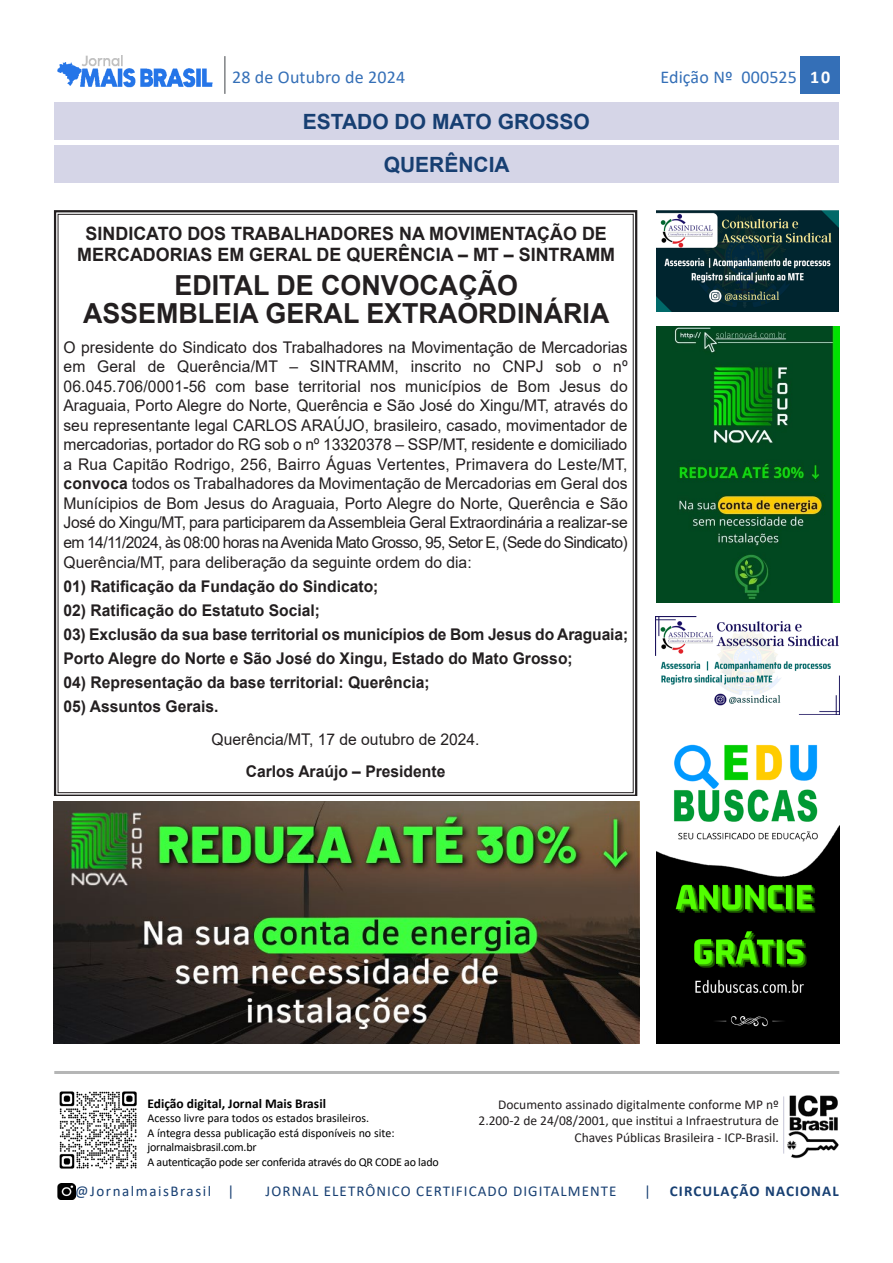
<style>
.page{position:relative;width:893px;height:1263px;background:#fff}
.page>*{position:absolute;margin:0;border:0;box-sizing:border-box;transform-origin:0 0}
.t1{font:700 27.6px/27.6px "Arial";color:#231f20;text-align:center}
.t2{font:700 21px/43px "Arial";color:#173f72;text-align:center}
.t3{font:700 18.45px/20.7px "Arial";color:#231f20;text-align:center}
.t4{font:18px "Calibri";letter-spacing:.01em;color:#346fb7}
.t5{font:16.05px/19.5px "Arial";color:#231f20;text-align:justify}
.t6{font:700 16.05px/24.2px "Arial";color:#231f20}
.t7{font:15px "Calibri";letter-spacing:.07em;color:#173f72}
.t8{font:15px "Calibri";letter-spacing:.105em;color:#173f72}
.t9{font:700 15px "Calibri";letter-spacing:.07em;color:#173f72}
.t10{font:13.5px/16.2px "Calibri";color:#231f20;text-align:right}
.t11{font:700 13.5px "Calibri";color:#000}
.t12{font:12px/14.4px "Calibri";letter-spacing:-.01em;color:#000}
.s1{font-weight:700;color:#fff}
.s2{font-weight:700}
</style>
<div class="page">
<div style="left:800px;top:56px;width:40px;height:38px;background:#346fb7"></div>
<hr style="left:224px;top:56px;width:2px;height:38px;background:#808285">
<img style="left:57px;top:56px;width:156px;height:32px">
<img style="left:59px;top:1091px;width:78px;height:78px">
<img style="left:57px;top:1184px;width:18px;height:16px">
<hr style="left:54px;top:1071px;width:785px;height:3px;background:#b5b6b6">
<img style="left:783px;top:1095px;width:56px;height:64px">
<hr style="left:783px;top:1096px;width:1px;height:57px;background:#c7c7d9">
<div style="left:54px;top:102px;width:785px;height:38px;background:#d5d5e7"></div>
<div style="left:54px;top:145px;width:785px;height:38px;background:#d5d5e7"></div>
<img style="left:657px;top:744px;width:182px;height:299px">
<img style="left:656px;top:210px;width:183px;height:102px">
<img style="left:656px;top:326px;width:184px;height:277px">
<img style="left:656px;top:616px;width:183px;height:99px">
<svg style="left:54px;top:210px;width:583px;height:585px"></svg>
<img style="left:53px;top:801px;width:586px;height:242px">
<p class="t4" style="left:232px;top:65px;width:175px">28 de Outubro de 2024</p>
<p class="t4" style="left:660px;top:65px;width:172px">Edição Nº 000525 <span class="s1">10</span></p>
<h2 class="t2" style="left:303px;top:100px;width:289px">ESTADO DO MATO GROSSO<br>QUERÊNCIA</h2>
<p class="t3" style="left:77px;top:223px;width:539px">SINDICATO DOS TRABALHADORES NA MOVIMENTAÇÃO DE<br>MERCADORIAS EM GERAL DE QUERÊNCIA – MT – SINTRAMM</p>
<h1 class="t1" style="left:83px;top:272px;width:528px">EDITAL DE CONVOCAÇÃO<br>ASSEMBLEIA GERAL EXTRAORDINÁRIA</h1>
<p class="t5" style="left:63px;top:337px;width:566px">O presidente do Sindicato dos Trabalhadores na Movimentação de Mercadorias em Geral de Querência/MT – SINTRAMM, inscrito no CNPJ sob o nº 06.045.706/0001-56 com base territorial nos municípios de Bom Jesus do Araguaia, Porto Alegre do Norte, Querência e São José do Xingu/MT, através do seu representante legal CARLOS ARAÚJO, brasileiro, casado, movimentador de mercadorias, portador do RG sob o nº 13320378 – SSP/MT, residente e domiciliado a Rua Capitão Rodrigo, 256, Bairro Águas Vertentes, Primavera do Leste/MT, <span class="s2">convoca</span> todos os Trabalhadores da Movimentação de Mercadorias em Geral dos Munícipios de Bom Jesus do Araguaia, Porto Alegre do Norte, Querência e São José do Xingu/MT, para participarem da Assembleia Geral Extraordinária a realizar-se em 14/11/2024, às 08:00 horas na Avenida Mato Grosso, 95, Setor E, (Sede do Sindicato)<br>Querência/MT, para deliberação da seguinte ordem do dia:</p>
<p class="t6" style="left:63px;top:574px;width:316px">01) Ratificação da Fundação do Sindicato;</p>
<p class="t6" style="left:63px;top:598px;width:258px">02) Ratificação do Estatuto Social;</p>
<p class="t6" style="left:63px;top:622px;width:566px">03) Exclusão da sua base territorial os municípios de Bom Jesus do Araguaia;<br>Porto Alegre do Norte e São José do Xingu, Estado do Mato Grosso;</p>
<p class="t6" style="left:63px;top:671px;width:368px">04) Representação da base territorial: Querência;</p>
<p class="t6" style="left:63px;top:695px;width:157px">05) Assuntos Gerais.</p>
<p class="t5" style="left:212px;top:729px;width:270px">Querência/MT, 17 de outubro de 2024.</p>
<p class="t6" style="left:246px;top:759px;width:201px">Carlos Araújo – Presidente</p>
<p class="t11" style="left:147px;top:1094px;width:180px">Edição digital, Jornal Mais Brasil</p>
<p class="t12" style="left:147px;top:1111px;width:293px">Acesso livre para todos os estados brasileiros.<br>A íntegra dessa publicação está disponíveis no site: jornalmaisbrasil.com.br<br>A autenticação pode ser conferida através do QR CODE ao lado</p>
<p class="t10" style="left:479px;top:1096px;width:302px">Documento assinado digitalmente conforme MP nº<br>2.200-2 de 24/08/2001, que institui a Infraestrutura de<br>Chaves Públicas Brasileira - ICP-Brasil.</p>
<p class="t8" style="left:75px;top:1181px;width:161px">@JornalmaisBrasil |</p>
<p class="t7" style="left:266px;top:1181px;width:352px">JORNAL ELETRÔNICO CERTIFICADO DIGITALMENTE</p>
<p class="t7" style="left:644px;top:1181px;width:8px">|</p>
<p class="t9" style="left:670px;top:1181px;width:170px">CIRCULAÇÃO NACIONAL</p>
</div>
